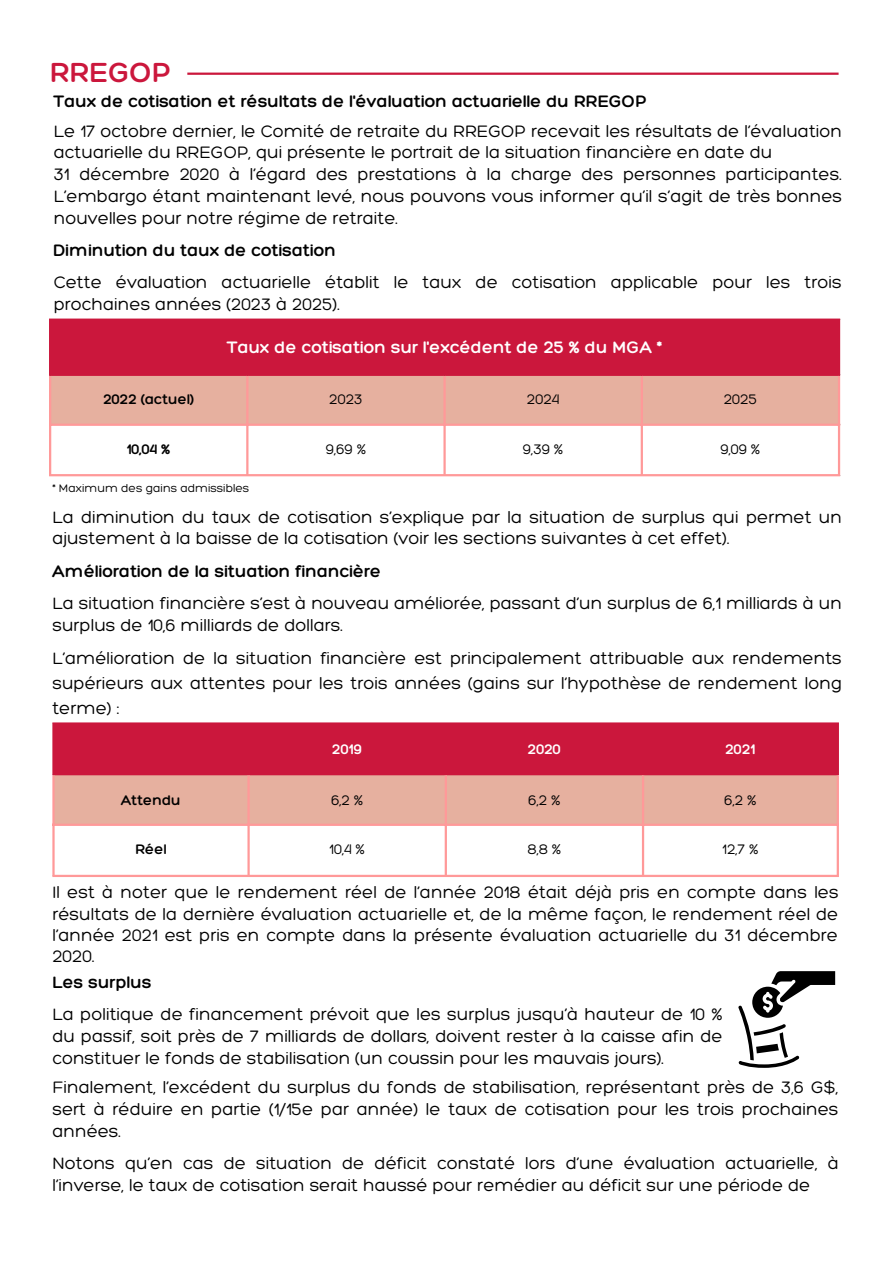
<style>
.page{position:relative;width:893px;height:1264px;background:#fff}
.page>*{position:absolute;margin:0;border:0;box-sizing:border-box;transform-origin:0 0}
.t1{font:300 30px "Hero";color:#cb173c}
.t2{font:300 18px/21.8px "Hero";color:#000}
.t3{font:300 18px "Hero";color:#000}
.t4{font:300 18px "Hero";color:#fff}
.t5{font:300 15px "Hero";color:#000}
.t6{font:300 15px "Hero";color:#000}
.t7{font:300 15px "Hero";color:#fff}
.t8{font:300 12px "Hero";color:#000}
</style>
<div class="page">
<hr style="left:187px;top:73px;width:651px;height:2px;background:#cb173c">
<div style="left:50px;top:319px;width:789px;height:56px;background:#cb173c"></div>
<div style="left:51px;top:376px;width:786px;height:47px;background:#e6b09f"></div>
<hr style="left:49px;top:321px;width:2px;height:52px;background:#cb173c">
<hr style="left:837px;top:321px;width:3px;height:52px;background:#cb173c">
<hr style="left:49px;top:318px;width:791px;height:3px;background:#cb173c">
<hr style="left:49px;top:373px;width:791px;height:3px;background:#cb173c">
<hr style="left:49px;top:376px;width:2px;height:98px;background:#f99">
<hr style="left:246px;top:376px;width:2px;height:98px;background:#f99">
<hr style="left:443px;top:376px;width:2px;height:98px;background:#f99">
<hr style="left:640px;top:376px;width:3px;height:98px;background:#f99">
<hr style="left:837px;top:376px;width:3px;height:98px;background:#f99">
<hr style="left:49px;top:423px;width:791px;height:3px;background:#f99">
<hr style="left:49px;top:474px;width:791px;height:2px;background:#f99">
<svg style="left:55px;top:724px;width:781px;height:99px;background:#d8626c"></svg>
<hr style="left:52px;top:724px;width:3px;height:49px;background:#cb173c">
<hr style="left:247px;top:724px;width:3px;height:49px;background:#cb173c">
<hr style="left:444px;top:724px;width:3px;height:49px;background:#cb173c">
<hr style="left:642px;top:724px;width:2px;height:49px;background:#cb173c">
<hr style="left:836px;top:724px;width:2px;height:49px;background:#cb173c">
<hr style="left:52px;top:722px;width:786px;height:2px;background:#cb173c">
<hr style="left:52px;top:773px;width:786px;height:2px;background:#cb173c">
<hr style="left:52px;top:775px;width:3px;height:99px;background:#f99">
<hr style="left:247px;top:775px;width:3px;height:99px;background:#f99">
<hr style="left:444px;top:775px;width:3px;height:99px;background:#f99">
<hr style="left:642px;top:775px;width:2px;height:99px;background:#f99">
<hr style="left:836px;top:775px;width:2px;height:99px;background:#f99">
<hr style="left:52px;top:823px;width:786px;height:3px;background:#f99">
<hr style="left:52px;top:874px;width:786px;height:3px;background:#f99">
<svg style="left:738px;top:971px;width:97px;height:96px"></svg>
<h1 class="t1" style="left:50px;top:54px;width:123px">RREGOP</h1>
<p class="t3" style="left:54px;top:90px;width:594px">Taux de cotisation et résultats de l'évaluation actuarielle du RREGOP</p>
<p class="t2" style="left:54px;top:119px;width:789px">Le 17 octobre dernier, le Comité de retraite du RREGOP recevait les résultats de l’évaluation actuarielle du RREGOP, qui présente le portrait de la situation financière en date du<br>31 décembre 2020 à l’égard des prestations à la charge des personnes participantes.<br>L’embargo étant maintenant levé, nous pouvons vous informer qu’il s’agit de très bonnes nouvelles pour notre régime de retraite.</p>
<p class="t3" style="left:54px;top:239px;width:284px">Diminution du taux de cotisation</p>
<p class="t2" style="left:54px;top:271px;width:789px">Cette évaluation actuarielle établit le taux de cotisation applicable pour les trois prochaines années (2023 à 2025).</p>
<p class="t4" style="left:227px;top:336px;width:436px">Taux de cotisation sur l'excédent de 25 % du MGA *</p>
<p class="t6" style="left:103px;top:390px;width:92px">2022 (actuel)</p>
<p class="t5" style="left:329px;top:390px;width:35px">2023</p>
<p class="t5" style="left:527px;top:390px;width:34px">2024</p>
<p class="t5" style="left:723px;top:390px;width:35px">2025</p>
<p class="t6" style="left:127px;top:440px;width:45px">10,04 %</p>
<p class="t5" style="left:325px;top:440px;width:42px">9,69 %</p>
<p class="t5" style="left:523px;top:440px;width:42px">9,39 %</p>
<p class="t5" style="left:720px;top:440px;width:42px">9,09 %</p>
<p class="t8" style="left:52px;top:480px;width:198px">* Maximum des gains admissibles</p>
<p class="t2" style="left:52px;top:505px;width:791px">La diminution du taux de cotisation s’explique par la situation de surplus qui permet un ajustement à la baisse de la cotisation (voir les sections suivantes à cet effet).</p>
<p class="t3" style="left:52px;top:559px;width:330px">Amélioration de la situation financière</p>
<p class="t2" style="left:52px;top:591px;width:791px">La situation financière s’est à nouveau améliorée, passant d’un surplus de 6,1 milliards à un surplus de 10,6 milliards de dollars.</p>
<p class="t2" style="left:52px;top:645px;width:791px;line-height:24.8px;text-align:justify">L’amélioration de la situation financière est principalement attribuable aux rendements supérieurs aux attentes pour les trois années (gains sur l’hypothèse de rendement long terme) :</p>
<p class="t7" style="left:332px;top:739px;width:31px">2019</p>
<p class="t7" style="left:528px;top:739px;width:35px">2020</p>
<p class="t7" style="left:725px;top:739px;width:31px">2021</p>
<p class="t6" style="left:121px;top:790px;width:61px">Attendu</p>
<p class="t5" style="left:331px;top:790px;width:34px">6,2 %</p>
<p class="t5" style="left:528px;top:790px;width:34px">6,2 %</p>
<p class="t5" style="left:724px;top:790px;width:34px">6,2 %</p>
<p class="t6" style="left:135px;top:839px;width:33px">Réel</p>
<p class="t5" style="left:329px;top:839px;width:37px">10,4 %</p>
<p class="t5" style="left:527px;top:839px;width:36px">8,8 %</p>
<p class="t5" style="left:722px;top:839px;width:38px">12,7 %</p>
<p class="t2" style="left:52px;top:881px;width:787px;line-height:21.3px;text-align:justify">Il est à noter que le rendement réel de l’année 2018 était déjà pris en compte dans les résultats de la dernière évaluation actuarielle et, de la même façon, le rendement réel de l’année 2021 est pris en compte dans la présente évaluation actuarielle du 31 décembre 2020.</p>
<p class="t3" style="left:52px;top:971px;width:101px">Les surplus</p>
<p class="t2" style="left:52px;top:1003px;width:671px;text-align:justify">La politique de financement prévoit que les surplus jusqu’à hauteur de 10 % du passif, soit près de 7 milliards de dollars, doivent rester à la caisse afin de constituer le fonds de stabilisation (un coussin pour les mauvais jours).</p>
<p class="t2" style="left:52px;top:1075px;width:787px;text-align:justify">Finalement, l’excédent du surplus du fonds de stabilisation, représentant près de 3,6 G$, sert à réduire en partie (1/15e par année) le taux de cotisation pour les trois prochaines années.</p>
<p class="t2" style="left:52px;top:1151px;width:787px">Notons qu’en cas de situation de déficit constaté lors d’une évaluation actuarielle, à l’inverse, le taux de cotisation serait haussé pour remédier au déficit sur une période de</p>
</div>
